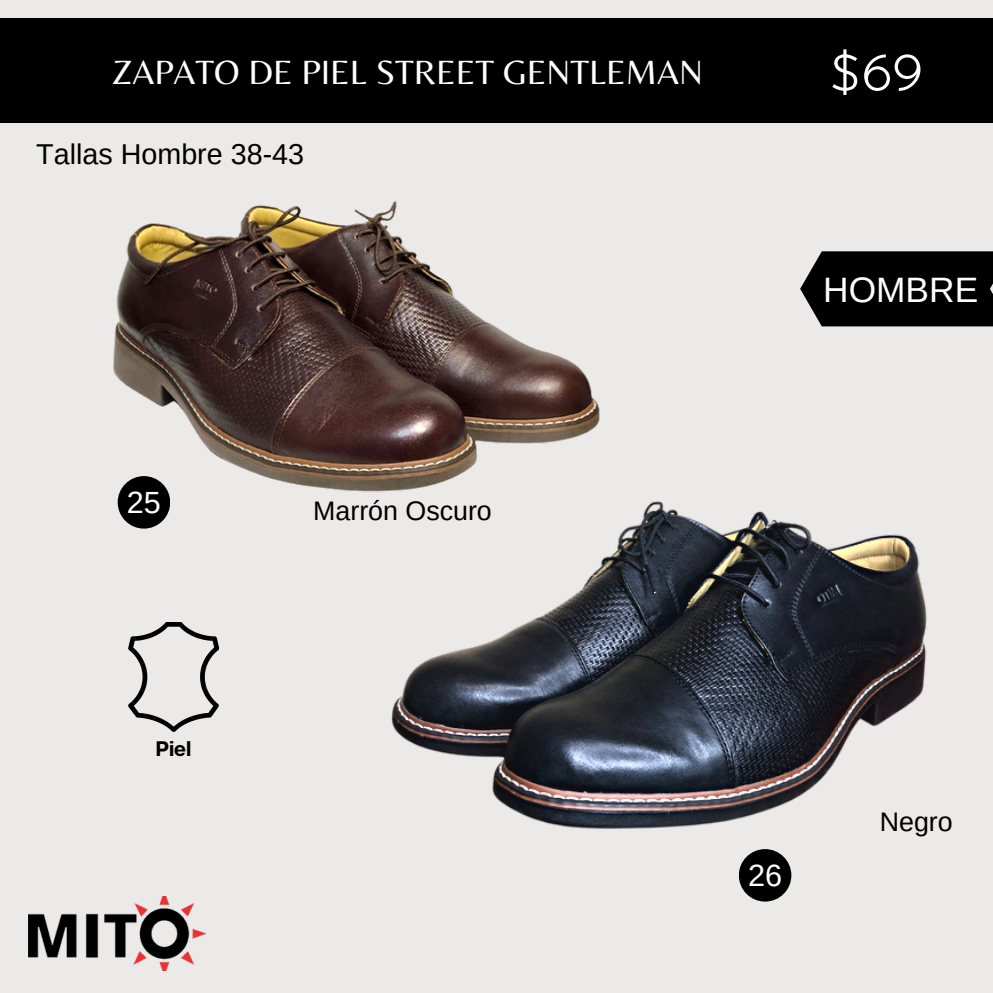
<style>
.page{position:relative;width:993px;height:993px;background:#fff}
.page>*{position:absolute;margin:0;border:0;box-sizing:border-box;transform-origin:0 0}
.t1{font:54.43px "Bellota";color:#fff}
.t2{font:35.35px "Arimo";color:#fff}
.t3{font:35px "Belleza";color:#fff}
.t4{font:30.62px "Arimo";color:#fff}
.t5{font:28.7px "Arimo";color:#000}
.t6{font:26.78px "Arimo";color:#000}
.t7{font:700 21px "Articulat CF";color:#000}
</style>
<div class="page">
<div style="left:0;top:0;width:992px;height:992px;background:#ebeae9"></div>
<img style="left:113px;top:200px;width:487px;height:312px">
<div style="left:118px;top:476px;width:52px;height:52px;background:#000;border-radius:50%"></div>
<div style="left:738px;top:848px;width:53px;height:53px;background:#000;border-radius:50%"></div>
<img style="left:28px;top:896px;width:179px;height:74px">
<img style="left:373px;top:473px;width:554px;height:376px">
<div style="left:0;top:18px;width:992px;height:104px;background:#000"></div>
<svg style="left:800px;top:251px;width:192px;height:75px;background:#0f0f0f"></svg>
<img style="left:129px;top:622px;width:89px;height:109px">
<p class="t3" style="left:112px;top:52px;width:592px">ZAPATO DE PIEL STREET GENTLEMAN</p>
<p class="t5" style="left:36px;top:138px;width:269px">Tallas Hombre 38-43</p>
<p class="t4" style="left:127px;top:485px;width:36px">25</p>
<p class="t6" style="left:313px;top:495px;width:180px">Marrón Oscuro</p>
<p class="t1" style="left:828px;top:37px;width:96px">$69</p>
<p class="t2" style="left:823px;top:270px;width:156px">HOMBRE</p>
<p class="t7" style="left:156px;top:735px;width:37px">Piel</p>
<p class="t4" style="left:748px;top:857px;width:36px">26</p>
<p class="t6" style="left:879px;top:806px;width:74px">Negro</p>
</div>
